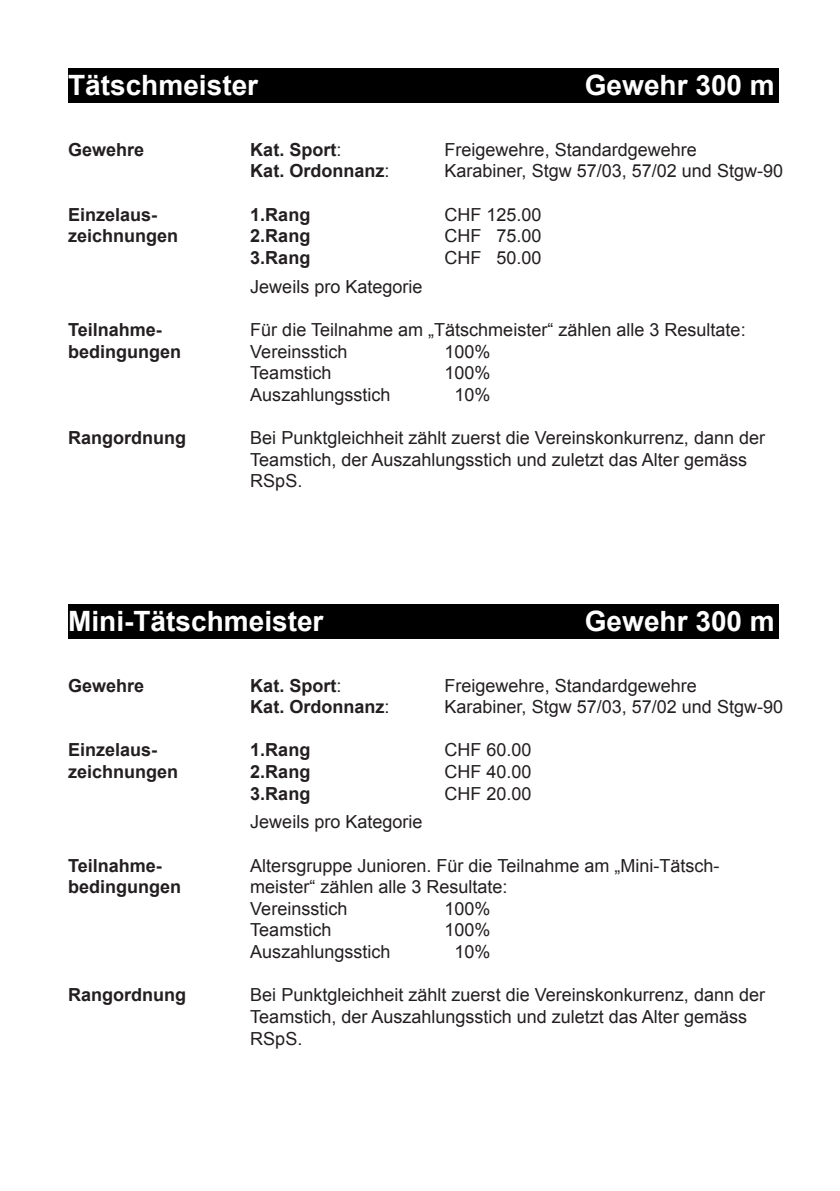
<style>
.page{position:relative;width:840px;height:1191px;background:#fff}
.page>*{position:absolute;margin:0;border:0;box-sizing:border-box;transform-origin:0 0}
.t1{font:700 28px "Arial";color:#fff}
.t2{font:18px/21.6px "Arial";color:#231f20}
.t3{font:700 18px "Arial";color:#231f20}
.s1{font-weight:400}
</style>
<div class="page">
<div style="left:68px;top:68px;width:710px;height:35px;background:#000"></div>
<div style="left:68px;top:604px;width:710px;height:34px;background:#000"></div>
<h1 class="t1" style="left:68px;top:67px;width:191px">Tätschmeister</h1>
<h1 class="t1" style="left:584px;top:67px;width:191px">Gewehr 300 m</h1>
<p class="t3" style="left:68px;top:138px;width:78px">Gewehre</p>
<p class="t3" style="left:250px;top:138px;width:93px">Kat. Sport<span class="s1">:</span></p>
<p class="t2" style="left:444px;top:139px;width:254px">Freigewehre, Standardgewehre</p>
<p class="t3" style="left:250px;top:159px;width:140px">Kat. Ordonnanz<span class="s1">:</span></p>
<p class="t2" style="left:444px;top:160px;width:340px">Karabiner, Stgw 57/03, 57/02 und Stgw-90</p>
<p class="t3" style="left:68px;top:202px;width:91px">Einzelaus-</p>
<p class="t3" style="left:250px;top:202px;width:62px">1.Rang</p>
<p class="t2" style="left:444px;top:204px;width:99px">CHF 125.00</p>
<p class="t3" style="left:68px;top:224px;width:112px">zeichnungen</p>
<p class="t3" style="left:250px;top:224px;width:62px">2.Rang</p>
<p class="t2" style="left:444px;top:225px;width:99px">CHF 75.00</p>
<p class="t3" style="left:250px;top:246px;width:62px">3.Rang</p>
<p class="t2" style="left:444px;top:247px;width:99px">CHF 50.00</p>
<p class="t2" style="left:250px;top:276px;width:174px">Jeweils pro Kategorie</p>
<p class="t3" style="left:68px;top:318px;width:95px">Teilnahme-</p>
<p class="t2" style="left:250px;top:319px;width:496px">Für die Teilnahme am „Tätschmeister“ zählen alle 3 Resultate:</p>
<p class="t3" style="left:68px;top:339px;width:115px">bedingungen</p>
<p class="t2" style="left:250px;top:340px;width:99px">Vereinsstich</p>
<p class="t2" style="left:444px;top:340px;width:48px">100%</p>
<p class="t2" style="left:250px;top:362px;width:83px">Teamstich</p>
<p class="t2" style="left:444px;top:362px;width:48px">100%</p>
<p class="t2" style="left:250px;top:384px;width:142px">Auszahlungsstich</p>
<p class="t2" style="left:454px;top:384px;width:38px">10%</p>
<p class="t3" style="left:68px;top:426px;width:119px">Rangordnung</p>
<p class="t2" style="left:250px;top:427px;width:516px">Bei Punktgleichheit zählt zuerst die Vereinskonkurrenz, dann der<br>Teamstich, der Auszahlungsstich und zuletzt das Alter gemäss<br>RSpS.</p>
<h1 class="t1" style="left:68px;top:603px;width:257px">Mini-Tätschmeister</h1>
<h1 class="t1" style="left:584px;top:603px;width:191px">Gewehr 300 m</h1>
<p class="t3" style="left:68px;top:673px;width:78px">Gewehre</p>
<p class="t3" style="left:250px;top:673px;width:93px">Kat. Sport<span class="s1">:</span></p>
<p class="t2" style="left:444px;top:674px;width:254px">Freigewehre, Standardgewehre</p>
<p class="t3" style="left:250px;top:695px;width:140px">Kat. Ordonnanz<span class="s1">:</span></p>
<p class="t2" style="left:444px;top:696px;width:340px">Karabiner, Stgw 57/03, 57/02 und Stgw-90</p>
<p class="t3" style="left:68px;top:738px;width:91px">Einzelaus-</p>
<p class="t3" style="left:250px;top:738px;width:62px">1.Rang</p>
<p class="t2" style="left:444px;top:739px;width:89px">CHF 60.00</p>
<p class="t3" style="left:68px;top:760px;width:112px">zeichnungen</p>
<p class="t3" style="left:250px;top:760px;width:62px">2.Rang</p>
<p class="t2" style="left:444px;top:761px;width:89px">CHF 40.00</p>
<p class="t3" style="left:250px;top:781px;width:62px">3.Rang</p>
<p class="t2" style="left:444px;top:782px;width:89px">CHF 20.00</p>
<p class="t2" style="left:250px;top:811px;width:174px">Jeweils pro Kategorie</p>
<p class="t3" style="left:68px;top:853px;width:95px">Teilnahme-</p>
<p class="t2" style="left:250px;top:854px;width:470px">Altersgruppe Junioren. Für die Teilnahme am „Mini-Tätsch-</p>
<p class="t3" style="left:68px;top:875px;width:115px">bedingungen</p>
<p class="t2" style="left:250px;top:876px;width:259px">meister“ zählen alle 3 Resultate:<br>Vereinsstich</p>
<p class="t2" style="left:444px;top:898px;width:48px">100%</p>
<p class="t2" style="left:250px;top:919px;width:83px">Teamstich</p>
<p class="t2" style="left:444px;top:919px;width:48px">100%</p>
<p class="t2" style="left:250px;top:941px;width:142px">Auszahlungsstich</p>
<p class="t2" style="left:454px;top:941px;width:38px">10%</p>
<p class="t3" style="left:68px;top:983px;width:119px">Rangordnung</p>
<p class="t2" style="left:250px;top:984px;width:516px">Bei Punktgleichheit zählt zuerst die Vereinskonkurrenz, dann der<br>Teamstich, der Auszahlungsstich und zuletzt das Alter gemäss<br>RSpS.</p>
</div>
